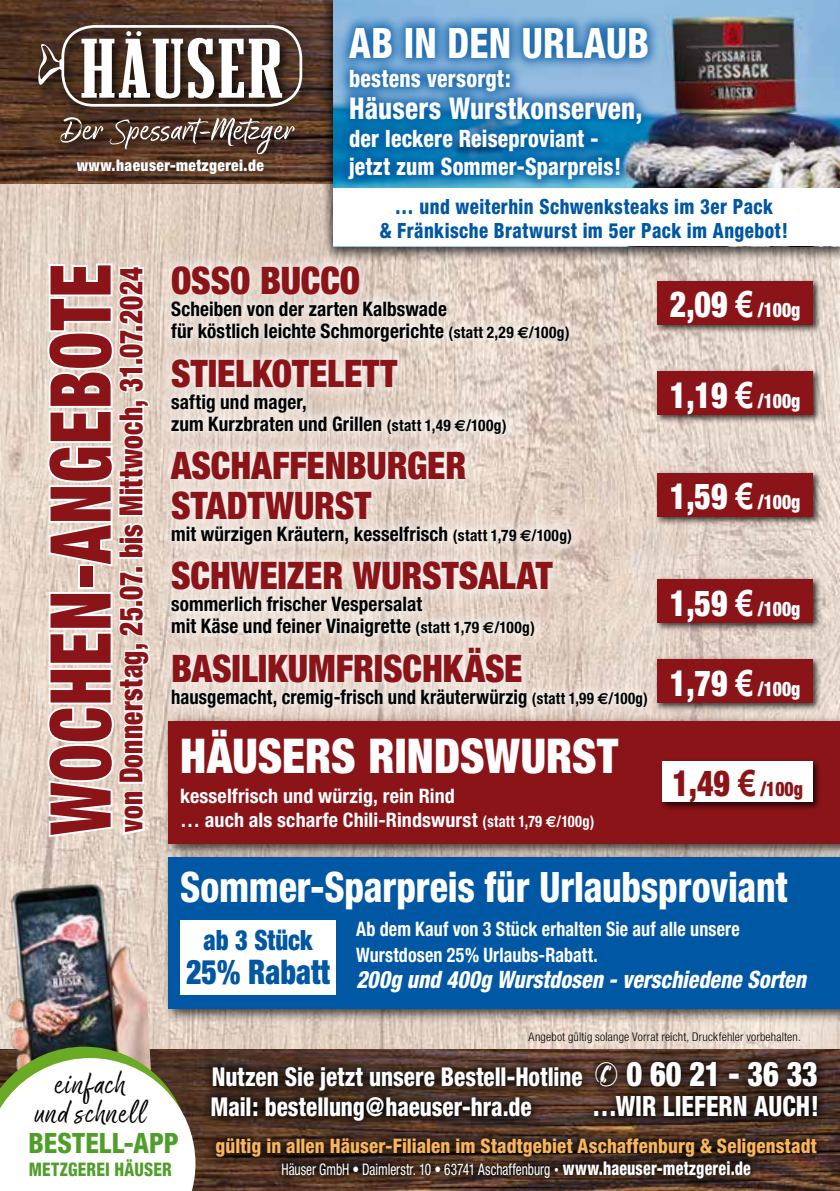
<style>
.page{position:relative;width:840px;height:1191px;background:#fff}
.page>*{position:absolute;margin:0;border:0;box-sizing:border-box;transform-origin:0 0}
.t1{font:900 condensed 84px "Helvetica Neue";letter-spacing:.02em;color:#8b1419;scale:.8 1}
.t2{font:900 condensed 48px "Helvetica Neue";color:#fff;scale:.95 1}
.t3{font:800 condensed 42px "Helvetica Neue";letter-spacing:-.005em;color:#fff;scale:.9 1}
.t4{font:900 condensed 38px/39.4px "Helvetica Neue";letter-spacing:-.005em;color:#8b1419;scale:.96 1}
.t5{font:900 condensed 34px "Helvetica Neue";color:#0057a3;scale:.88 1}
.t6{font:33.4px/29px "Good Karma";letter-spacing:.025em;color:#000;text-align:center;scale:.96 1}
.t7{font:900 condensed 32px "Helvetica Neue";letter-spacing:.01em;color:#8b1419;scale:.85 1}
.t8{font:800 condensed 30px "Helvetica Neue";letter-spacing:.01em;color:#fff;scale:.9 1}
.t9{font:800 condensed 28px "Helvetica Neue";color:#fff;scale:.89 1}
.t10{font:800 condensed 28px "Helvetica Neue";letter-spacing:.005em;color:#509e2a;scale:.96 1}
.t11{font:900 condensed 28px "Helvetica Neue";color:#0057a3;scale:.88 1}
.t12{font:800 condensed 26px/30px "Helvetica Neue";color:#fff;scale:.89 1}
.t13{font:800 condensed 24px/28px "Helvetica Neue";letter-spacing:.01em;color:#fff;scale:.9 1}
.t14{font:italic 800 condensed 24px "Helvetica Neue";color:#fff;scale:.9 1}
.t15{font:800 condensed 21px/24px "Helvetica Neue";letter-spacing:.025em;color:#0057a3;text-align:center;scale:.9 1}
.t16{font:700 condensed 20px/22px "Helvetica Neue";letter-spacing:.005em;color:#000;scale:.96 1}
.t17{font:700 condensed 20px/24px "Helvetica Neue";letter-spacing:.005em;color:#fff}
.t18{font:700 condensed 20px/26px "Helvetica Neue";letter-spacing:.005em;color:#fff;scale:.9 1}
.t19{font:800 condensed 20px "Helvetica Neue";letter-spacing:.005em;color:#f8b55b;scale:.95 1}
.t20{font:700 condensed 20px "Helvetica Neue";letter-spacing:.005em;color:#000;scale:.93 1}
.t21{font:900 condensed 20px "Helvetica Neue";color:#fff;scale:.88 1}
.t22{font:900 condensed 20px "Helvetica Neue";color:#8b1419;scale:.88 1}
.t23{font:800 condensed 18.6px "Helvetica Neue";letter-spacing:.015em;color:#509e2a;scale:.91 1}
.t24{font:condensed 16px "Helvetica Neue";color:#fff;scale:.84 1}
.t25{font:900 condensed 16px "Helvetica Neue";letter-spacing:.03em;color:#fff;scale:.96 1}
.t26{font:300 condensed 12px "Helvetica Neue";letter-spacing:.015em;color:#000}
.s1{font-size:16px}
.s2{font-family:"Euro Sans";font-stretch:normal;font-size:16px}
.s3{font-size:36px}
.s4{font-family:"Arial";font-weight:700;font-stretch:normal;font-size:36px}
.s5{font-weight:900;font-size:34px}
.s6{font-weight:800;font-size:19px}
</style>
<div class="page">
<img style="left:0;top:184px;width:839px;height:865px">
<img style="left:195px;top:1049px;width:644px;height:142px">
<img style="left:0;top:0;width:320px;height:184px">
<img style="left:0;top:856px;width:152px;height:190px">
<svg style="left:0;top:1046px;width:195px;height:145px"></svg>
<div style="left:204px;top:1126px;width:624px;height:64px;background:#000;opacity:.75"></div>
<div style="left:200px;top:1049px;width:628px;height:84px;background:#000;opacity:.75"></div>
<div style="left:34px;top:21px;width:281px;height:146px;background:#000;opacity:.75"></div>
<div style="left:61px;top:25px;width:241px;height:82px;border:3px solid #fff;border-radius:31px"></div>
<svg style="left:38px;top:44px;width:25px;height:41px"></svg>
<svg style="left:81px;top:31px;width:201px;height:68px"></svg>
<svg style="left:60px;top:117px;width:234px;height:37px;background:#665044"></svg>
<svg style="left:46px;top:262px;width:105px;height:577px"></svg>
<div style="left:653px;top:277px;width:168px;height:57px;background:#000;opacity:.75"></div>
<div style="left:657px;top:281px;width:155px;height:44px;background:#8b1419"></div>
<div style="left:653px;top:368px;width:168px;height:56px;background:#000;opacity:.75"></div>
<div style="left:657px;top:371px;width:155px;height:44px;background:#8b1419"></div>
<div style="left:653px;top:469px;width:168px;height:56px;background:#000;opacity:.75"></div>
<div style="left:657px;top:473px;width:155px;height:43px;background:#8b1419"></div>
<div style="left:653px;top:576px;width:168px;height:56px;background:#000;opacity:.75"></div>
<div style="left:657px;top:579px;width:155px;height:44px;background:#8b1419"></div>
<div style="left:653px;top:656px;width:168px;height:56px;background:#000;opacity:.75"></div>
<div style="left:657px;top:659px;width:155px;height:44px;background:#8b1419"></div>
<div style="left:162px;top:714px;width:677px;height:145px;background:#000;opacity:.75"></div>
<div style="left:169px;top:721px;width:670px;height:123px;background:#8b1419"></div>
<div style="left:658px;top:758px;width:163px;height:53px;background:#000;opacity:.75"></div>
<div style="left:662px;top:761px;width:150px;height:41px;background:#fff"></div>
<div style="left:158px;top:253px;width:501px;height:466px;background:#fff;opacity:.75"></div>
<div style="left:320px;top:0;width:519px;height:262px;background:#000;opacity:.75"></div>
<img style="left:333px;top:0;width:506px;height:188px">
<div style="left:335px;top:14px;width:325px;height:178px;background:#0057a3;opacity:.75"></div>
<div style="left:333px;top:188px;width:506px;height:58px;background:#fff"></div>
<div style="left:162px;top:849px;width:677px;height:174px;background:#000;opacity:.75"></div>
<div style="left:169px;top:856px;width:670px;height:152px;background:#0057a3"></div>
<div style="left:180px;top:920px;width:155px;height:74px;background:#fff"></div>
<p class="t25" style="left:77px;top:156px;width:196px">www.haeuser-metzgerei.de</p>
<h3 class="t3" style="left:349px;top:17px;width:334px">AB IN DEN URLAUB</h3>
<p class="t13" style="left:349px;top:64px;width:181px">bestens versorgt:</p>
<h3 class="t8" style="left:349px;top:90px;width:327px">Häusers Wurstkonserven,</h3>
<p class="t13" style="left:349px;top:124px;width:304px">der leckere Reiseproviant - jetzt zum Sommer-Sparpreis!</p>
<p class="t15" style="left:379px;top:194px;width:455px">… und weiterhin Schwenksteaks im 3er Pack<br>&amp; Fränkische Bratwurst im 5er Pack im Angebot!</p>
<h1 class="t1" style="left:29px;top:835px;width:715px;rotate:-90deg">WOCHEN-ANGEBOTE</h1>
<h3 class="t7" style="left:111px;top:832px;width:667px;rotate:-90deg">von Donnerstag, 25.07. bis Mittwoch, 31.07.2024</h3>
<h3 class="t4" style="left:171px;top:260px;width:198px">OSSO BUCCO</h3>
<p class="t16" style="left:171px;top:298px;width:416px">Scheiben von der zarten Kalbswade<br>für köstlich leichte Schmorgerichte <span class="s1">(statt 2,29</span> <span class="s2">E</span><span class="s1">/100g)</span></p>
<h3 class="t4" style="left:171px;top:353px;width:237px">STIELKOTELETT</h3>
<p class="t16" style="left:171px;top:390px;width:351px">saftig und mager,<br>zum Kurzbraten und Grillen <span class="s1">(statt 1,49</span> <span class="s2">E</span><span class="s1">/100g)</span></p>
<h3 class="t4" style="left:171px;top:445px;width:309px">ASCHAFFENBURGER<br>STADTWURST</h3>
<p class="t16" style="left:171px;top:522px;width:419px">mit würzigen Kräutern, kesselfrisch <span class="s1">(statt 1,79</span> <span class="s2">E</span><span class="s1">/100g)</span></p>
<h3 class="t4" style="left:171px;top:555px;width:398px">SCHWEIZER WURSTSALAT</h3>
<p class="t16" style="left:171px;top:593px;width:380px">sommerlich frischer Vespersalat<br>mit Käse und feiner Vinaigrette <span class="s1">(statt 1,79</span> <span class="s2">E</span><span class="s1">/100g)</span></p>
<h3 class="t4" style="left:171px;top:648px;width:367px">BASILIKUMFRISCHKÄSE</h3>
<p class="t20" style="left:171px;top:684px;width:514px">hausgemacht, cremig-frisch und kräuterwürzig <span class="s1">(statt 1,99</span> <span class="s2">E</span><span class="s1">/100g)</span></p>
<h2 class="t2" style="left:180px;top:726px;width:462px">HÄUSERS RINDSWURST</h2>
<p class="t17" style="left:180px;top:783px;width:415px">kesselfrisch und würzig, rein Rind<br>… auch als scharfe Chili-Rindswurst <span class="s1">(statt 1,79</span> <span class="s2">E</span><span class="s1">/100g)</span></p>
<p class="t21" style="left:669px;top:298px;width:150px"><span class="s3">2,09</span> <span class="s4">€</span> /100g</p>
<p class="t21" style="left:669px;top:388px;width:150px"><span class="s3">1,19</span> <span class="s4">€</span> /100g</p>
<p class="t21" style="left:669px;top:489px;width:150px"><span class="s3">1,59</span> <span class="s4">€</span> /100g</p>
<p class="t21" style="left:669px;top:596px;width:150px"><span class="s3">1,59</span> <span class="s4">€</span> /100g</p>
<p class="t21" style="left:669px;top:676px;width:150px"><span class="s3">1,79</span> <span class="s4">€</span> /100g</p>
<p class="t22" style="left:672px;top:777px;width:150px"><span class="s3">1,49</span> <span class="s4">€</span> /100g</p>
<h3 class="t3" style="left:180px;top:861px;width:676px">Sommer-Sparpreis für Urlaubsproviant</h3>
<p class="t18" style="left:356px;top:915px;width:427px">Ab dem Kauf von 3 Stück erhalten Sie auf alle unsere<br>Wurstdosen 25% Urlaubs-Rabatt.</p>
<p class="t14" style="left:356px;top:964px;width:501px">200g und 400g Wurstdosen - verschiedene Sorten</p>
<h3 class="t11" style="left:203px;top:922px;width:125px">ab 3 Stück</h3>
<h3 class="t5" style="left:186px;top:950px;width:165px">25% Rabatt</h3>
<p class="t26" style="left:528px;top:1029px;width:274px">Angebot gültig solange Vorrat reicht, Druckfehler vorbehalten.</p>
<h3 class="t6" style="left:34px;top:1072px;width:117px">einfach und schnell</h3>
<p class="t23" style="left:29px;top:1157px;width:158px">METZGEREI HÄUSER</p>
<h3 class="t10" style="left:29px;top:1125px;width:158px">BESTELL-APP</h3>
<h3 class="t12" style="left:210px;top:1061px;width:683px">Nutzen Sie jetzt unsere Bestell-Hotline ✆ <span class="s5">0 60 21 - 36 33<br></span>Mail: bestellung@haeuser-hra.de</h3>
<h3 class="t9" style="left:591px;top:1089px;width:257px">…WIR LIEFERN AUCH!</h3>
<p class="t19" style="left:215px;top:1133px;width:634px">gültig in allen Häuser-Filialen im Stadtgebiet Aschaffenburg &amp; Seligenstadt</p>
<p class="t24" style="left:281px;top:1160px;width:560px">Häuser GmbH • Daimlerstr. 10 • 63741 Aschaffenburg <span class="s6">· www.haeuser-metzgerei.de</span></p>
</div>
